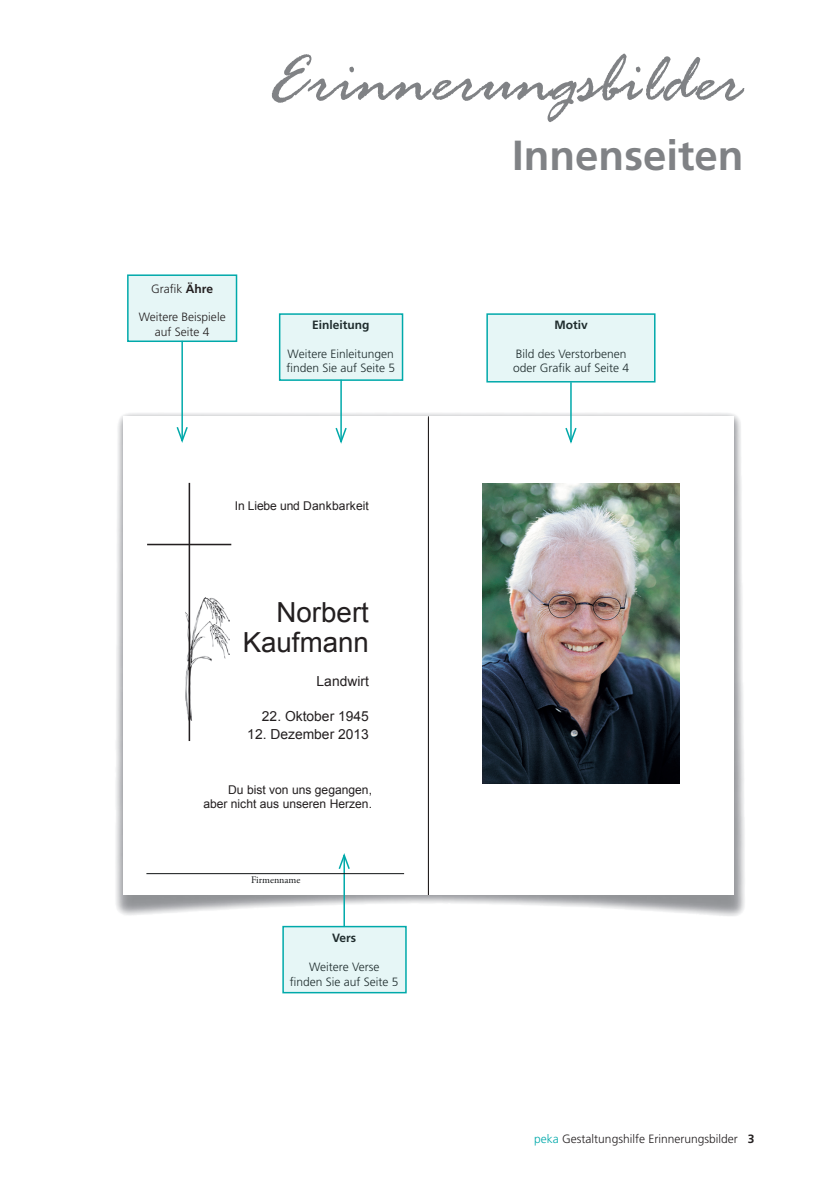
<style>
.page{position:relative;width:840px;height:1191px;background:#fff}
.page>*{position:absolute;margin:0;border:0;box-sizing:border-box;transform-origin:0 0}
.Titel{font:italic 72px "Rage";color:#808285}
.fliesstext{font:700 42px "Frutiger LT Std";color:#808285}
.t1{font:27.6px/30.8px "Arial";color:#231f20;text-align:right}
.t2{font:13.8px "Arial";color:#231f20}
.fliesstext-2{font:300 12px "Frutiger LT Std";color:#231f20}
.fliesstext-3{font:12px "Arial";color:#231f20}
.fliesstext-4{font:700 12px "Frutiger LT Std";color:#231f20}
.fliesstext-5{font:10px "Adobe Garamond Pro";color:#101315}
.s1{font-weight:700}
.s2{color:#00a9aa}
.s3{font-family:"Frutiger LT";font-weight:700}
</style>
<div class="page">
<img style="left:116px;top:396px;width:629px;height:520px">
<div style="left:123px;top:416px;width:610px;height:478px;background:#fff"></div>
<hr style="left:428px;top:416px;width:1px;height:478px;background:#231f20">
<img style="left:482px;top:483px;width:197px;height:300px">
<img style="left:185px;top:598px;width:44px;height:122px">
<hr style="left:188px;top:483px;width:2px;height:258px;background:#231f20">
<hr style="left:147px;top:544px;width:84px;height:1px;background:#231f20">
<div style="left:128px;top:275px;width:108px;height:66px;background:#e6f6f6"></div>
<div style="left:127px;top:274px;width:110px;height:68px;border:2px solid #00a9aa"></div>
<hr style="left:181px;top:341px;width:2px;height:100px;background:#00a9aa">
<svg style="left:176px;top:425px;width:12px;height:18px"></svg>
<hr style="left:340px;top:380px;width:1px;height:61px;background:#00a9aa">
<svg style="left:335px;top:426px;width:12px;height:18px"></svg>
<div style="left:279px;top:314px;width:123px;height:66px;background:#e6f6f6"></div>
<div style="left:279px;top:313px;width:124px;height:68px;border:2px solid #00a9aa"></div>
<hr style="left:570px;top:382px;width:1px;height:59px;background:#00a9aa">
<svg style="left:565px;top:426px;width:12px;height:18px"></svg>
<div style="left:487px;top:314px;width:167px;height:68px;background:#e6f6f6"></div>
<div style="left:486px;top:313px;width:169px;height:69px;border:2px solid #00a9aa"></div>
<hr style="left:343px;top:855px;width:2px;height:71px;background:#00a9aa">
<svg style="left:338px;top:853px;width:12px;height:17px"></svg>
<div style="left:283px;top:926px;width:123px;height:66px;background:#e6f6f6"></div>
<div style="left:282px;top:926px;width:124px;height:67px;border:2px solid #00a9aa"></div>
<hr style="left:146px;top:873px;width:258px;height:1px;background:#101315">
<p class="Titel" style="left:268px;top:42px;width:477px">Erinnerungsbilder</p>
<p class="fliesstext" style="left:512px;top:131px;width:233px">Innenseiten</p>
<p class="fliesstext-2" style="left:151px;top:282px;width:63px">Grafik <span class="s1">Ähre</span></p>
<p class="fliesstext-2" style="left:139px;top:310px;width:88px">Weitere Beispiele</p>
<p class="fliesstext-2" style="left:155px;top:325px;width:56px">auf Seite 4</p>
<p class="fliesstext-4" style="left:312px;top:318px;width:59px">Einleitung</p>
<p class="fliesstext-2" style="left:287px;top:347px;width:108px">Weitere Einleitungen</p>
<p class="fliesstext-2" style="left:286px;top:361px;width:110px">finden Sie auf Seite 5</p>
<p class="fliesstext-3" style="left:235px;top:498px;width:136px">In Liebe und Dankbarkeit</p>
<p class="t1" style="left:242px;top:597px;width:128px">Norbert<br>Kaufmann</p>
<p class="t2" style="left:316px;top:672px;width:54px">Landwirt</p>
<p class="t2" style="left:262px;top:707px;width:108px">22. Oktober 1945</p>
<p class="t2" style="left:247px;top:725px;width:123px">12. Dezember 2013</p>
<p class="fliesstext-3" style="left:228px;top:781px;width:145px">Du bist von uns gegangen,</p>
<p class="fliesstext-3" style="left:203px;top:796px;width:170px">aber nicht aus unseren Herzen.</p>
<p class="fliesstext-5" style="left:251px;top:874px;width:51px">Firmenname</p>
<p class="fliesstext-4" style="left:332px;top:931px;width:26px">Vers</p>
<p class="fliesstext-2" style="left:309px;top:960px;width:72px">Weitere Verse</p>
<p class="fliesstext-2" style="left:289px;top:974px;width:110px">finden Sie auf Seite 5</p>
<p class="fliesstext-4" style="left:554px;top:318px;width:35px">Motiv</p>
<p class="fliesstext-2" style="left:515px;top:347px;width:112px">Bild des Verstorbenen</p>
<p class="fliesstext-2" style="left:513px;top:361px;width:118px">oder Grafik auf Seite 4</p>
<p class="fliesstext-2" style="left:534px;top:1132px;width:222px"><span class="s2">peka</span> Gestaltungshilfe Erinnerungsbilder <span class="s3">3</span></p>
</div>
